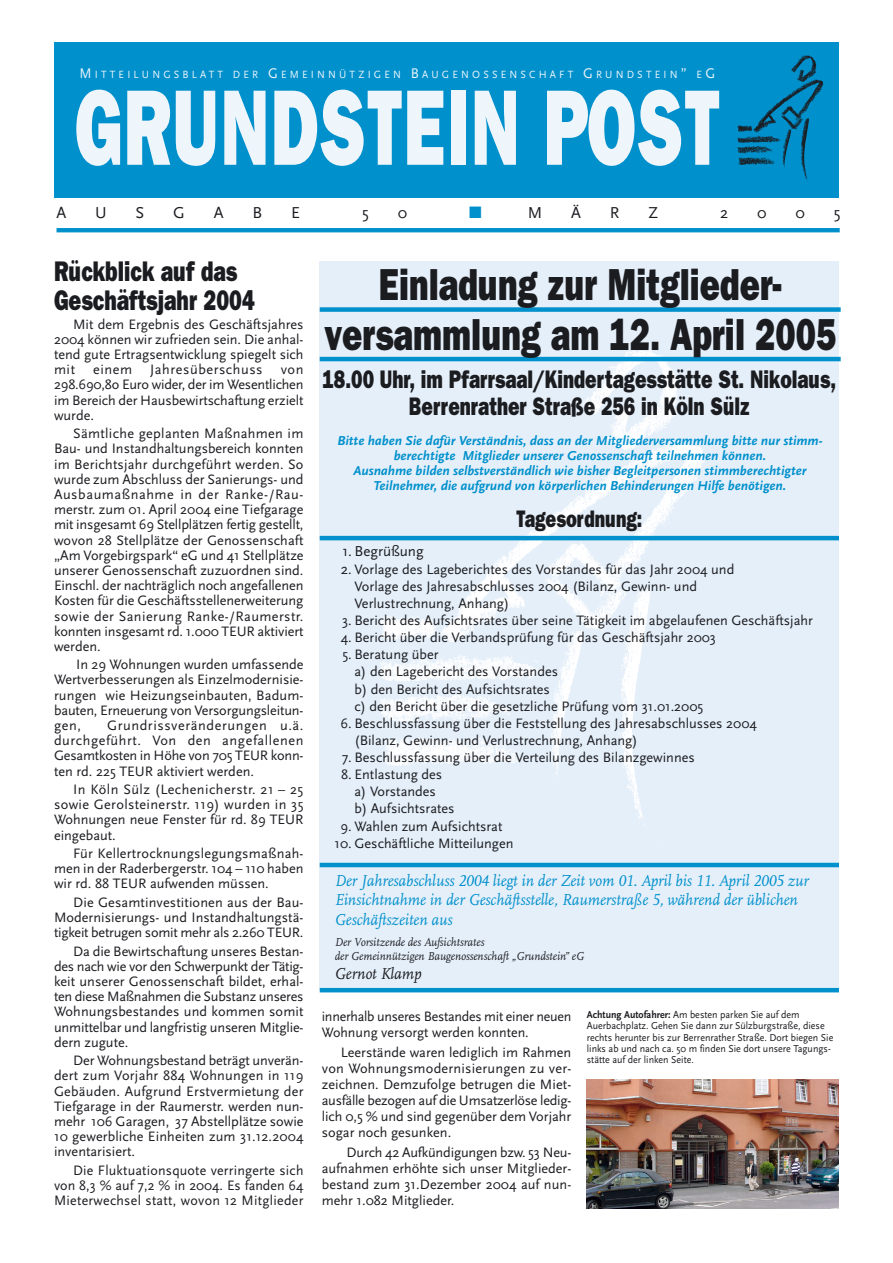
<style>
.page{position:relative;width:893px;height:1263px;background:#fff}
.page>*{position:absolute;margin:0;border:0;box-sizing:border-box;transform-origin:0 0}
.t1{font:800 108px "Franklin Gothic";letter-spacing:.02em;color:#eef5fb;scale:.65 1}
.t2{font:800 45px/49.5px "Franklin Gothic";color:#1b1c20;text-align:center;scale:.75 1}
.t3{font:800 28.5px/28.7px "Franklin Gothic";color:#1b1c20;scale:.75 1}
.t4{font:800 25.5px/27px "Franklin Gothic";color:#1b1c20;text-align:center;scale:.75 1}
.t5{font:800 24px "Franklin Gothic";color:#1b1c20;scale:.75 1}
.t6{font:italic 16.5px/19.5px "Scala LF";color:#0090cc;scale:.93 1}
.t7{font:16.5px "Scala Sans";color:#1b1c20}
.t8{font:italic 16.5px "Scala LF";color:#1b1c20;scale:.93 1}
.t9{font:16.5px "Zapf Dingbats";color:#0090cc}
.t10{font:15px "Scala Sans";color:#1b1c20}
.t11{font:14.25px/15.1px "Scala Sans";color:#1b1c20;text-align:justify}
.t12{font:14.25px "Scala Sans";letter-spacing:.04em;color:#1b1c20}
.t13{font:italic 700 13.5px/15px "Scala Sans LF";color:#0090cc;text-align:center}
.t14{font:italic 12px/13.5px "Scala LF";color:#1b1c20;scale:.93 1}
.t15{font:10.95px "Scala Sans";letter-spacing:.305em;color:#eef5fb;scale:.95 1}
.t16{font:10.5px/11.2px "Scala Sans";color:#1b1c20;scale:.95 1}
.s1{font-size:14.55px}
.s2{font-size:15px}
.s3{font-weight:700}
</style>
<div class="page">
<div style="left:320px;top:261px;width:519px;height:728px;background:#e5eff9"></div>
<img style="left:348px;top:350px;width:412px;height:477px">
<div style="left:55px;top:42px;width:784px;height:156px;background:#0090cc"></div>
<img style="left:737px;top:55px;width:87px;height:126px">
<hr style="left:57px;top:228px;width:783px;height:4px;background:#0090cc">
<hr style="left:320px;top:988px;width:519px;height:4px;background:#0090cc">
<div style="left:320px;top:307px;width:521px;height:5px;background:#0090cc"></div>
<hr style="left:320px;top:357px;width:521px;height:4px;background:#0090cc">
<img style="left:587px;top:1080px;width:251px;height:129px">
<hr style="left:320px;top:863px;width:519px;height:4px;background:#0090cc">
<hr style="left:320px;top:536px;width:519px;height:4px;background:#0090cc">
<p class="t15" style="left:80px;top:70px;width:671px"><span class="s1">M</span>ITTEILUNGSBLATT DER <span class="s1">G</span>EMEINNÜTZIGEN <span class="s1">B</span>AUGENOSSENSCHAFT <span class="s1">G</span>RUNDSTEIN<span class="s1">”</span> E<span class="s1">G</span></p>
<h1 class="t1" style="left:75px;top:91px;width:994px">GRUNDSTEIN POST</h1>
<p class="t7" style="left:56px;top:206px;width:11px">A</p>
<p class="t7" style="left:95px;top:206px;width:13px">U</p>
<p class="t7" style="left:136px;top:206px;width:10px">S</p>
<p class="t7" style="left:173px;top:206px;width:13px">G</p>
<p class="t7" style="left:214px;top:206px;width:11px">A</p>
<p class="t7" style="left:252px;top:206px;width:11px">B</p>
<p class="t7" style="left:291px;top:206px;width:10px">E</p>
<p class="t7" style="left:362px;top:206px;width:8px">5</p>
<p class="t7" style="left:398px;top:206px;width:11px">0</p>
<p class="t9" style="left:469px;top:204px;width:14px">■</p>
<p class="t7" style="left:528px;top:206px;width:16px">M</p>
<p class="t7" style="left:571px;top:206px;width:11px">Ä</p>
<p class="t7" style="left:610px;top:206px;width:11px">R</p>
<p class="t7" style="left:648px;top:206px;width:11px">Z</p>
<p class="t7" style="left:720px;top:206px;width:10px">2</p>
<p class="t7" style="left:757px;top:206px;width:11px">0</p>
<p class="t7" style="left:796px;top:206px;width:11px">0</p>
<p class="t7" style="left:834px;top:206px;width:8px">5</p>
<h3 class="t3" style="left:54px;top:260px;width:269px">Rückblick auf das<br>Geschäftsjahr 2004</h3>
<p class="t11" style="left:54px;top:317px;width:251px;text-indent:19px">Mit dem Ergebnis des Geschäftsjahres 2004 können wir zufrieden sein. Die anhal&shy;tend gute Ertragsentwicklung spiegelt sich mit</p>
<p class="t11" style="left:93px;top:363px;width:40px">einem</p>
<p class="t12" style="left:150px;top:364px;width:114px">Jahresüberschuss</p>
<p class="t11" style="left:54px;top:363px;width:251px;text-indent:227px">von 298.690,8o Euro wider, der im Wesentlichen im Bereich der Hausbewirtschaftung erzielt wurde.</p>
<p class="t11" style="left:54px;top:427px;width:251px;text-indent:19px">Sämtliche geplanten Maßnahmen im Bau- und Instandhaltungsbereich konnten im Berichtsjahr durchgeführt werden. So wurde zum Abschluss der Sanierungs- und Ausbaumaßnahme in der Ranke-/Rau&shy;merstr. zum 01. April 2004 eine Tiefgarage mit insgesamt 69 Stellplätzen fertig gestellt, wovon 28 Stellplätze der Genossenschaft „Am Vorgebirgspark“ eG und 41 Stellplätze unserer Genossenschaft zuzuordnen sind.<br>Einschl. der nachträglich noch angefallenen Kosten für die Geschäftsstellenerweiterung sowie der Sanierung Ranke-/Raumerstr. konnten insgesamt rd. 1.000 TEUR aktiviert werden.</p>
<p class="t11" style="left:54px;top:658px;width:251px;text-indent:22px">In 29 Wohnungen wurden umfassende Wertverbesserungen als Einzelmodernisie&shy;rungen wie Heizungseinbauten, Badum&shy;bauten, Erneuerung von Versorgungsleitun&shy;gen,</p>
<p class="t11" style="left:54px;top:719px;width:251px;text-indent:53px">Grundrissveränderungen u.ä. durchgeführt. Von den angefallenen Gesamtkosten in Höhe von 705 TEUR konn&shy;ten rd. 225 TEUR aktiviert werden.</p>
<p class="t11" style="left:54px;top:783px;width:251px;text-indent:19px">In Köln Sülz (Lechenicherstr. 21 – 25 sowie Gerolsteinerstr. 119) wurden in 35<br>Wohnungen neue Fenster für rd. 89 TEUR eingebaut.</p>
<p class="t11" style="left:54px;top:847px;width:251px;text-indent:19px">Für Kellertrocknungslegungsmaßnah&shy;men in der Raderbergerstr. 104 – 110 haben wir rd. 88 TEUR aufwenden müssen.</p>
<p class="t11" style="left:54px;top:896px;width:251px;text-indent:19px">Die Gesamtinvestitionen aus der Bau-Modernisierungs- und Instandhaltungstä&shy;tigkeit betrugen somit mehr als 2.260 TEUR.</p>
<p class="t11" style="left:54px;top:945px;width:251px;text-indent:19px">Da die Bewirtschaftung unseres Bestan&shy;des nach wie vor den Schwerpunkt der Tätig&shy;keit unserer Genossenschaft bildet, erhal&shy;ten diese Maßnahmen die Substanz unseres Wohnungsbestandes und kommen somit unmittelbar und langfristig unseren Mitglie&shy;dern zugute.</p>
<p class="t11" style="left:54px;top:1054px;width:251px;text-indent:19px">Der Wohnungsbestand beträgt unverän&shy;dert zum Vorjahr 884 Wohnungen in 119<br>Gebäuden. Aufgrund Erstvermietung der Tiefgarage in der Raumerstr. werden nun&shy;mehr 106 Garagen, 37 Abstellplätze sowie 10 gewerbliche Einheiten zum 31.12.2004 inventarisiert.</p>
<p class="t11" style="left:54px;top:1164px;width:251px;text-indent:19px">Die Fluktuationsquote verringerte sich von 8,3 % auf 7,2 % in 2004. Es fanden 64<br>Mieterwechsel statt, wovon 12 Mitglieder</p>
<h2 class="t2" style="left:324px;top:263px;width:684px">Einladung zur Mitglieder&shy;versammlung am 12. April 2005</h2>
<h3 class="t4" style="left:322px;top:368px;width:686px">18.00 Uhr, im Pfarrsaal/Kindertagesstätte St. Nikolaus,<br>Berrenrather Straße 256 in Köln Sülz</h3>
<p class="t13" style="left:337px;top:434px;width:486px">Bitte haben Sie dafür Verständnis, dass an der Mitgliederversammlung bitte nur stimm&shy;berechtigte Mitglieder unserer Genossenschaft teilnehmen können.<br>Ausnahme bilden selbstverständlich wie bisher Begleitpersonen stimmberechtigter Teilnehmer, die aufgrund von körperlichen Behinderungen Hilfe benötigen.</p>
<h3 class="t5" style="left:516px;top:510px;width:169px">Tagesordnung:</h3>
<p class="t10" style="left:342px;top:546px;width:83px">1. Begrüßung</p>
<p class="t11" style="left:355px;top:562px;width:381px;line-height:17.1px;text-align:left;text-indent:-14px"><span class="s2">2</span>. Vorlage des Lageberichtes des Vorstandes für das Jahr 2004 und<br>Vorlage des Jahresabschlusses 2004 (Bilanz, Gewinn- und<br>Verlustrechnung, Anhang)</p>
<p class="t11" style="left:342px;top:614px;width:472px">3. Bericht des Aufsichtsrates über seine Tätigkeit im abgelaufenen Geschäftsjahr</p>
<p class="t11" style="left:341px;top:631px;width:377px">4. Bericht über die Verbandsprüfung für das Geschäftsjahr 2003</p>
<p class="t11" style="left:355px;top:647px;width:350px;line-height:17.1px;text-align:left;text-indent:-12px">5. Beratung über<br>a) den Lagebericht des Vorstandes<br>b) den Bericht des Aufsichtsrates<br>c) den Bericht über die gesetzliche Prüfung vom 31.01.2005</p>
<p class="t11" style="left:355px;top:716px;width:404px;line-height:17.1px;text-indent:-14px">6. Beschlussfassung über die Feststellung des Jahresabschlusses 2004 (Bilanz, Gewinn- und Verlustrechnung, Anhang)</p>
<p class="t11" style="left:342px;top:751px;width:355px">7. Beschlussfassung über die Verteilung des Bilanzgewinnes</p>
<p class="t11" style="left:355px;top:767px;width:102px;line-height:17.1px;text-align:left;text-indent:-13px">8. Entlastung des a) Vorstandes<br>b) Aufsichtsrates</p>
<p class="t11" style="left:341px;top:819px;width:163px">9. Wahlen zum Aufsichtsrat</p>
<p class="t11" style="left:335px;top:837px;width:180px">10. Geschäftliche Mitteilungen</p>
<p class="t6" style="left:335px;top:872px;width:511px">Der Jahresabschluss 2004 liegt in der Zeit vom 01. April bis 11. April 2005 zur<br>Einsichtnahme in der Geschäftsstelle, Raumerstraße 5, während der üblichen<br>Geschäftszeiten aus</p>
<p class="t14" style="left:335px;top:936px;width:270px">Der Vorsitzende des Aufsichtsrates<br>der Gemeinnützigen Baugenossenschaft „Grundstein” eG</p>
<p class="t8" style="left:335px;top:967px;width:95px">Gernot Klamp</p>
<p class="t11" style="left:322px;top:1009px;width:251px;line-height:16.2px">innerhalb unseres Bestandes mit einer neuen<br>Wohnung versorgt werden konnten.</p>
<p class="t11" style="left:322px;top:1045px;width:251px;line-height:16.2px;text-indent:19px">Leerstände waren lediglich im Rahmen von Wohnungsmodernisierungen zu ver&shy;zeichnen. Demzufolge betrugen die Miet&shy;ausfälle bezogen auf die Umsatzerlöse ledig&shy;lich 0,5 % und sind gegenüber dem Vorjahr sogar noch gesunken.</p>
<p class="t11" style="left:322px;top:1145px;width:251px;line-height:16.2px;text-indent:25px">Durch 42 Aufkündigungen bzw. 53 Neu&shy;aufnahmen erhöhte sich unser Mitglieder&shy;bestand zum 31.Dezember 2004 auf nun&shy;mehr 1.082 Mitglieder.</p>
<p class="t16" style="left:587px;top:1010px;width:261px"><span class="s3">Achtung Autofahrer:</span> Am besten parken Sie auf dem Auerbachplatz. Gehen Sie dann zur Sülzburgstraße, diese rechts herunter bis zur Berrenrather Straße. Dort biegen Sie links ab und nach ca. 50 m finden Sie dort unsere Tagungs&shy;stätte auf der linken Seite.</p>
</div>
